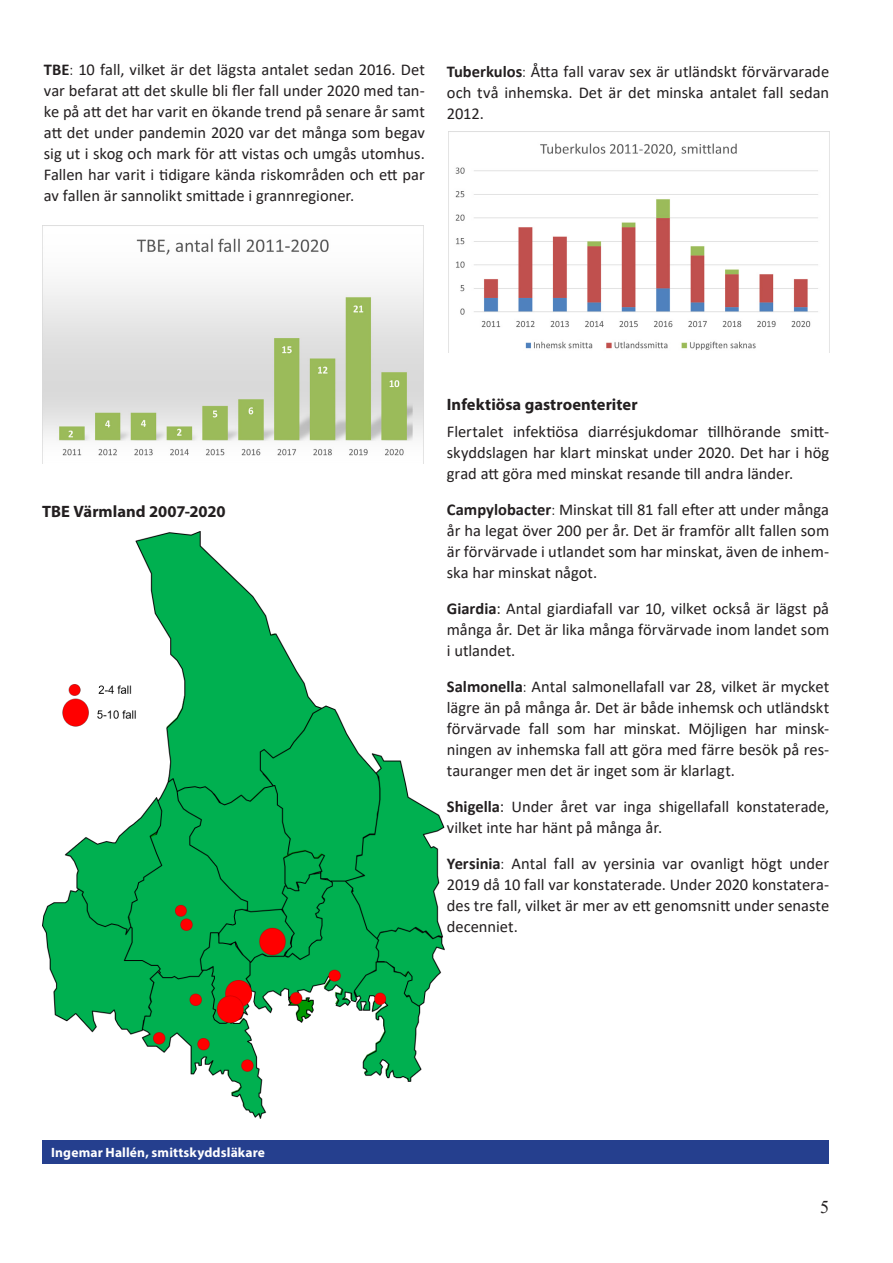
<style>
.page{position:relative;width:893px;height:1263px;background:#fff}
.page>*{position:absolute;margin:0;border:0;box-sizing:border-box;transform-origin:0 0}
.t1{font:18px "Times New Roman";color:#231f20}
.brödtext-första_styc{font:16.5px/21px "Calibri";letter-spacing:-.005em;color:#231f20;text-align:justify}
.brödtext{font:16.5px/21px "Calibri";letter-spacing:-.005em;color:#231f20;text-align:justify}
.underrubrik{font:700 16.5px "Myriad Pro";color:#231f20}
.fakta_-_rubrik{font:700 13.5px "Myriad Pro";letter-spacing:.01em;color:#fff}
.s1{font-weight:700}
.s2{font-weight:300}
</style>
<div class="page">
<img style="left:42px;top:225px;width:381px;height:238px">
<img style="left:448px;top:132px;width:370px;height:220px">
<div style="left:43px;top:1140px;width:786px;height:23px;background:#253f8e"></div>
<img style="left:42px;top:531px;width:403px;height:587px">
<p class="brödtext-första_styc" style="left:44px;top:59px;width:383px"><span class="s1">TBE</span><span class="s2">:</span> 10 fall, vilket är det lägsta antalet sedan 2016. Det var befarat att det skulle bli fler fall under 2020 med tan&shy;ke på att det har varit en ökande trend på senare år samt att det under pandemin 2020 var det många som begav sig ut i skog och mark för att vistas och umgås utomhus.<br>Fallen har varit i tidigare kända riskområden och ett par av fallen är sannolikt smittade i grannregioner.</p>
<p class="brödtext-första_styc" style="left:447px;top:61px;width:384px"><span class="s1">Tuberkulos</span><span class="s2">:</span> Åtta fall varav sex är utländskt förvärvarade och två inhemska. Det är det minska antalet fall sedan 2012.</p>
<p class="underrubrik" style="left:42px;top:501px;width:185px">TBE Värmland 2007-2020</p>
<p class="underrubrik" style="left:447px;top:394px;width:192px">Infektiösa gastroenteriter</p>
<p class="brödtext" style="left:447px;top:421px;width:384px">Flertalet infektiösa diarrésjukdomar tillhörande smitt&shy;skyddslagen har klart minskat under 2020. Det har i hög grad att göra med minskat resande till andra länder.</p>
<p class="brödtext" style="left:447px;top:499px;width:384px"><span class="s1">Campylobacter</span><span class="s2">:</span> Minskat till 81 fall efter att under många år ha legat över 200 per år. Det är framför allt fallen som är förvärvade i utlandet som har minskat, även de inhem&shy;ska har minskat något.</p>
<p class="brödtext" style="left:447px;top:598px;width:384px"><span class="s1">Giardia</span>: Antal giardiafall var 10, vilket också är lägst på många år. Det är lika många förvärvade inom landet som i utlandet.</p>
<p class="brödtext-första_styc" style="left:447px;top:676px;width:384px"><span class="s1">Salmonella</span><span class="s2">:</span> Antal salmonellafall var 28, vilket är mycket lägre än på många år. Det är både inhemsk och utländskt förvärvade fall som har minskat. Möjligen har minsk&shy;ningen av inhemska fall att göra med färre besök på res&shy;tauranger men det är inget som är klarlagt.</p>
<p class="brödtext-första_styc" style="left:447px;top:796px;width:384px"><span class="s1">Shigella</span>: Under året var inga shigellafall konstaterade, vilket inte har hänt på många år.</p>
<p class="brödtext-första_styc" style="left:447px;top:853px;width:384px"><span class="s1">Yersinia</span><span class="s2">:</span> Antal fall av yersinia var ovanligt högt under 2019 då 10 fall var konstaterade. Under 2020 konstatera&shy;des tre fall, vilket är mer av ett genomsnitt under senaste decenniet.</p>
<p class="fakta_-_rubrik" style="left:51px;top:1143px;width:215px">Ingemar Hallén, smittskyddsläkare</p>
<p class="t1" style="left:820px;top:1195px;width:10px">5</p>
</div>
